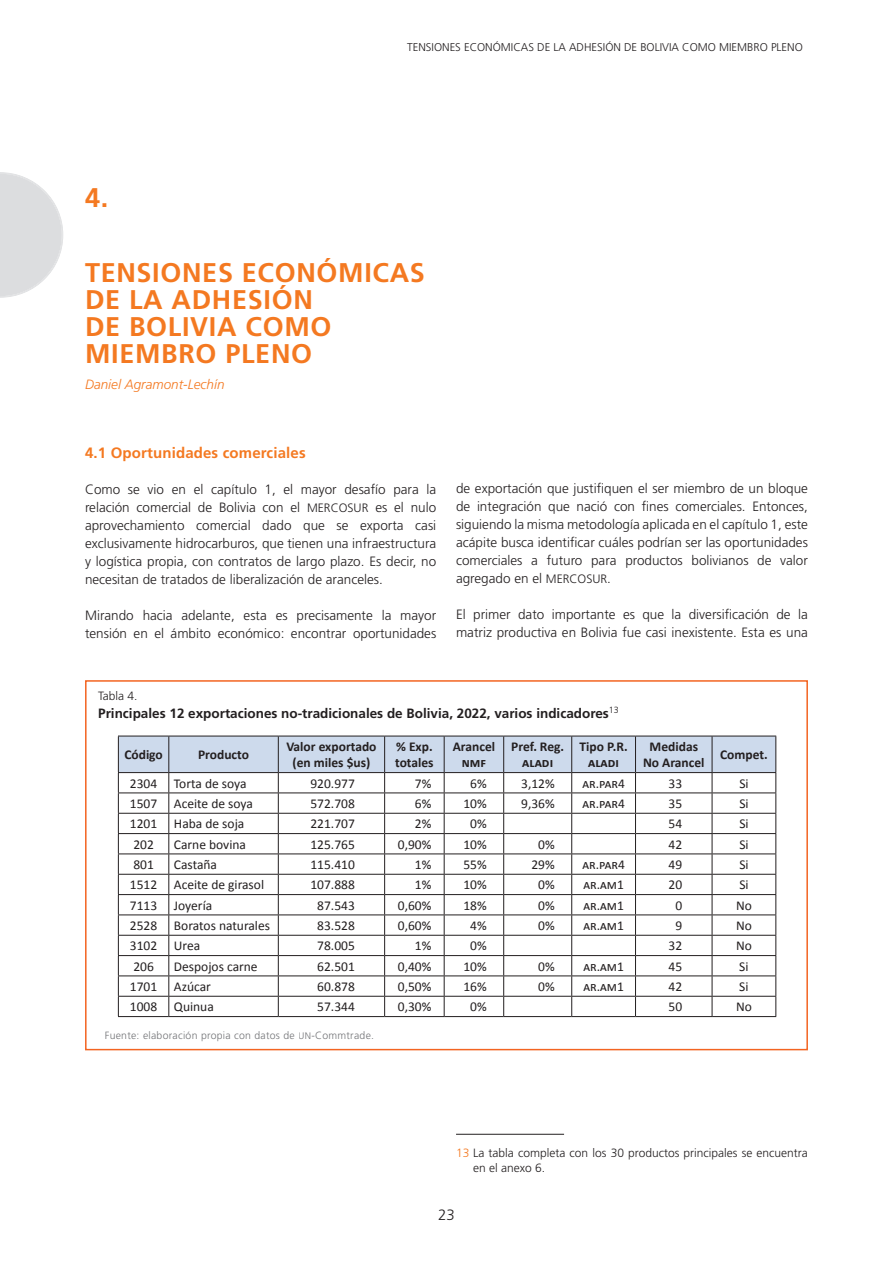
<style>
.page{position:relative;width:893px;height:1263px;background:#fff}
.page>*{position:absolute;margin:0;border:0;box-sizing:border-box;transform-origin:0 0}
.t1{font:700 27px/27px "Frutiger LT Std";letter-spacing:.025em;color:#f47921}
.t2{font:700 15px "Frutiger LT Std";letter-spacing:.01em;color:#f47921}
.t3{font:300 15px "Frutiger LT Std";color:#231f20}
.t4{font:300 13.5px/18px "Frutiger LT Std";color:#231f20;text-align:justify}
.t5{font:13.5px "Calibri";color:#231f20}
.t6{font:700 13.5px/16.2px "Calibri";color:#231f20;text-align:center}
.t7{font:700 13.5px "Frutiger LT Std";color:#231f20}
.t8{font:italic 300 13.5px "Frutiger LT Std";color:#f47921}
.t9{font:300 12px/14.4px "Frutiger LT Std";color:#231f20}
.t10{font:300 11.25px "Frutiger LT Std";color:#231f20}
.t11{font:300 10.5px "Frutiger LT Std";letter-spacing:.025em;color:#737477}
.s1{font-family:"Frutiger LT Std Light SC900";font-weight:400;font-size:12.15px}
.s2{font-family:"Frutiger LT Std Light SC900";font-weight:400;font-size:9.45px}
.s3{color:#f47921}
</style>
<div class="page">
<svg style="left:0;top:172px;width:63px;height:126px"></svg>
<hr style="left:456px;top:1134px;width:108px;height:1px;background:#231f20">
<div style="left:85px;top:680px;width:723px;height:370px;border:2px solid #f36421"></div>
<svg style="left:118px;top:736px;width:658px;height:280px"></svg>
<hr style="left:118px;top:1016px;width:51px;height:1px;background:#231f20">
<hr style="left:169px;top:1016px;width:109px;height:1px;background:#231f20">
<hr style="left:278px;top:1016px;width:107px;height:1px;background:#231f20">
<hr style="left:385px;top:1016px;width:59px;height:1px;background:#231f20">
<hr style="left:444px;top:1016px;width:60px;height:1px;background:#231f20">
<hr style="left:504px;top:1016px;width:68px;height:1px;background:#231f20">
<hr style="left:572px;top:1016px;width:63px;height:1px;background:#231f20">
<hr style="left:635px;top:1016px;width:77px;height:1px;background:#231f20">
<hr style="left:712px;top:1016px;width:64px;height:1px;background:#231f20">
<h1 class="t1" style="left:85px;top:185px;width:25px">4.</h1>
<p class="t10" style="left:407px;top:41px;width:397px">TENSIONES ECONÓMICAS DE LA ADHESIÓN DE BOLIVIA COMO MIEMBRO PLENO</p>
<h1 class="t1" style="left:85px;top:259px;width:341px">TENSIONES ECONÓMICAS<br>DE LA ADHESIÓN<br>DE BOLIVIA COMO<br>MIEMBRO PLENO</h1>
<p class="t8" style="left:85px;top:377px;width:141px">Daniel Agramont-Lechín</p>
<p class="t2" style="left:85px;top:444px;width:222px">4.1 Oportunidades comerciales</p>
<p class="t4" style="left:85px;top:481px;width:353px">Como se vio en el capítulo 1, el mayor desafío para la relación comercial de Bolivia con el <span class="s1">MERCOSUR</span> es el nulo aprovechamiento comercial dado que se exporta casi exclusivamente hidrocarburos, que tienen una infraestructura y logística propia, con contratos de largo plazo. Es decir, no necesitan de tratados de liberalización de aranceles.</p>
<p class="t4" style="left:85px;top:607px;width:353px">Mirando hacia adelante, esta es precisamente la mayor tensión en el ámbito económico: encontrar oportunidades</p>
<p class="t4" style="left:456px;top:479px;width:353px">de exportación que justifiquen el ser miembro de un bloque de integración que nació con fines comerciales. Entonces, siguiendo la misma metodología aplicada en el capítulo 1, este acápite busca identificar cuáles podrían ser las oportunidades comerciales a futuro para productos bolivianos de valor agregado en el <span class="s1">MERCOSUR</span>.<sup>13</sup></p>
<p class="t4" style="left:456px;top:605px;width:353px">El primer dato importante es que la diversificación de la matriz productiva en Bolivia fue casi inexistente. Esta es una</p>
<p class="t9" style="left:98px;top:689px;width:41px">Tabla 4.</p>
<p class="t7" style="left:98px;top:705px;width:522px">Principales 12 exportaciones no-tradicionales de Bolivia, 2022, varios indicadores<sup>13</sup></p>
<p class="t6" style="left:124px;top:747px;width:40px">Código</p>
<p class="t6" style="left:198px;top:747px;width:53px">Producto</p>
<p class="t6" style="left:286px;top:739px;width:92px">Valor exportado (en miles $us)</p>
<p class="t6" style="left:395px;top:739px;width:40px;text-align:left">% Exp. totales</p>
<p class="t6" style="left:453px;top:739px;width:44px">Arancel nmf</p>
<p class="t6" style="left:511px;top:739px;width:54px">Pref. Reg. aladi</p>
<p class="t6" style="left:580px;top:739px;width:50px">Tipo P.R. aladi</p>
<p class="t6" style="left:643px;top:739px;width:63px">Medidas<br>No Arancel</p>
<p class="t6" style="left:720px;top:747px;width:49px">Compet.</p>
<p class="t5" style="left:130px;top:775px;width:118px">2304 Torta de soya</p>
<p class="t5" style="left:310px;top:775px;width:46px">920.977</p>
<p class="t5" style="left:415px;top:775px;width:18px">7%</p>
<p class="t5" style="left:470px;top:775px;width:18px">6%</p>
<p class="t5" style="left:521px;top:775px;width:35px">3,12%</p>
<p class="t5" style="left:582px;top:775px;width:44px">ar.par4</p>
<p class="t5" style="left:669px;top:775px;width:15px">33</p>
<p class="t5" style="left:739px;top:775px;width:11px">Si</p>
<p class="t5" style="left:130px;top:795px;width:125px">1507 Aceite de soya</p>
<p class="t5" style="left:310px;top:795px;width:46px">572.708</p>
<p class="t5" style="left:415px;top:795px;width:18px">6%</p>
<p class="t5" style="left:463px;top:795px;width:25px">10%</p>
<p class="t5" style="left:521px;top:795px;width:35px">9,36%</p>
<p class="t5" style="left:582px;top:795px;width:44px">ar.par4</p>
<p class="t5" style="left:669px;top:795px;width:15px">35</p>
<p class="t5" style="left:739px;top:795px;width:11px">Si</p>
<p class="t5" style="left:130px;top:815px;width:116px">1201 Haba de soja</p>
<p class="t5" style="left:310px;top:815px;width:46px">221.707</p>
<p class="t5" style="left:415px;top:815px;width:18px">2%</p>
<p class="t5" style="left:470px;top:815px;width:18px">0%</p>
<p class="t5" style="left:669px;top:815px;width:15px">54</p>
<p class="t5" style="left:739px;top:815px;width:11px">Si</p>
<p class="t5" style="left:133px;top:836px;width:22px">202</p>
<p class="t5" style="left:174px;top:836px;width:74px">Carne bovina</p>
<p class="t5" style="left:310px;top:836px;width:46px">125.765</p>
<p class="t5" style="left:398px;top:836px;width:35px">0,90%</p>
<p class="t5" style="left:463px;top:836px;width:25px">10%</p>
<p class="t5" style="left:538px;top:836px;width:18px">0%</p>
<p class="t5" style="left:669px;top:836px;width:15px">42</p>
<p class="t5" style="left:739px;top:836px;width:11px">Si</p>
<p class="t5" style="left:133px;top:856px;width:22px">801</p>
<p class="t5" style="left:174px;top:856px;width:45px">Castaña</p>
<p class="t5" style="left:310px;top:856px;width:46px">115.410</p>
<p class="t5" style="left:415px;top:856px;width:18px">1%</p>
<p class="t5" style="left:463px;top:856px;width:25px">55%</p>
<p class="t5" style="left:531px;top:856px;width:25px">29%</p>
<p class="t5" style="left:582px;top:856px;width:44px">ar.par4</p>
<p class="t5" style="left:669px;top:856px;width:15px">49</p>
<p class="t5" style="left:739px;top:856px;width:11px">Si</p>
<p class="t5" style="left:130px;top:876px;width:136px">1512 Aceite de girasol</p>
<p class="t5" style="left:310px;top:876px;width:46px">107.888</p>
<p class="t5" style="left:415px;top:876px;width:18px">1%</p>
<p class="t5" style="left:463px;top:876px;width:25px">10%</p>
<p class="t5" style="left:538px;top:876px;width:18px">0%</p>
<p class="t5" style="left:583px;top:876px;width:42px">ar.am1</p>
<p class="t5" style="left:669px;top:876px;width:15px">20</p>
<p class="t5" style="left:739px;top:876px;width:11px">Si</p>
<p class="t5" style="left:130px;top:897px;width:84px">7113 Joyería</p>
<p class="t5" style="left:317px;top:897px;width:39px">87.543</p>
<p class="t5" style="left:398px;top:897px;width:35px">0,60%</p>
<p class="t5" style="left:463px;top:897px;width:25px">18%</p>
<p class="t5" style="left:538px;top:897px;width:18px">0%</p>
<p class="t5" style="left:583px;top:897px;width:42px">ar.am1</p>
<p class="t5" style="left:675px;top:897px;width:8px">0</p>
<p class="t5" style="left:736px;top:897px;width:17px">No</p>
<p class="t5" style="left:130px;top:917px;width:142px">2528 Boratos naturales</p>
<p class="t5" style="left:317px;top:917px;width:39px">83.528</p>
<p class="t5" style="left:398px;top:917px;width:35px">0,60%</p>
<p class="t5" style="left:470px;top:917px;width:18px">4%</p>
<p class="t5" style="left:538px;top:917px;width:18px">0%</p>
<p class="t5" style="left:583px;top:917px;width:42px">ar.am1</p>
<p class="t5" style="left:675px;top:917px;width:8px">9</p>
<p class="t5" style="left:736px;top:917px;width:17px">No</p>
<p class="t5" style="left:130px;top:937px;width:72px">3102 Urea</p>
<p class="t5" style="left:317px;top:937px;width:39px">78.005</p>
<p class="t5" style="left:415px;top:937px;width:18px">1%</p>
<p class="t5" style="left:470px;top:937px;width:18px">0%</p>
<p class="t5" style="left:669px;top:937px;width:15px">32</p>
<p class="t5" style="left:736px;top:937px;width:17px">No</p>
<p class="t5" style="left:133px;top:958px;width:22px">206</p>
<p class="t5" style="left:174px;top:958px;width:85px">Despojos carne</p>
<p class="t5" style="left:317px;top:958px;width:39px">62.501</p>
<p class="t5" style="left:398px;top:958px;width:35px">0,40%</p>
<p class="t5" style="left:463px;top:958px;width:25px">10%</p>
<p class="t5" style="left:538px;top:958px;width:18px">0%</p>
<p class="t5" style="left:583px;top:958px;width:42px">ar.am1</p>
<p class="t5" style="left:669px;top:958px;width:15px">45</p>
<p class="t5" style="left:739px;top:958px;width:11px">Si</p>
<p class="t5" style="left:130px;top:978px;width:83px">1701 Azúcar</p>
<p class="t5" style="left:317px;top:978px;width:39px">60.878</p>
<p class="t5" style="left:398px;top:978px;width:35px">0,50%</p>
<p class="t5" style="left:463px;top:978px;width:25px">16%</p>
<p class="t5" style="left:538px;top:978px;width:18px">0%</p>
<p class="t5" style="left:583px;top:978px;width:42px">ar.am1</p>
<p class="t5" style="left:669px;top:978px;width:15px">42</p>
<p class="t5" style="left:739px;top:978px;width:11px">Si</p>
<p class="t5" style="left:130px;top:998px;width:85px">1008 Quinua</p>
<p class="t5" style="left:317px;top:998px;width:39px">57.344</p>
<p class="t5" style="left:398px;top:998px;width:35px">0,30%</p>
<p class="t5" style="left:470px;top:998px;width:18px">0%</p>
<p class="t5" style="left:669px;top:998px;width:15px">50</p>
<p class="t5" style="left:736px;top:998px;width:17px">No</p>
<p class="t11" style="left:105px;top:1029px;width:271px">Fuente: elaboración propia con datos de <span class="s2">UN</span>-Commtrade.</p>
<p class="t9" style="left:473px;top:1146px;width:336px;text-indent:-17px"><span class="s3">13</span> La tabla completa con los 30 productos principales se encuentra en el anexo 6.</p>
<p class="t3" style="left:438px;top:1206px;width:18px">23</p>
</div>
